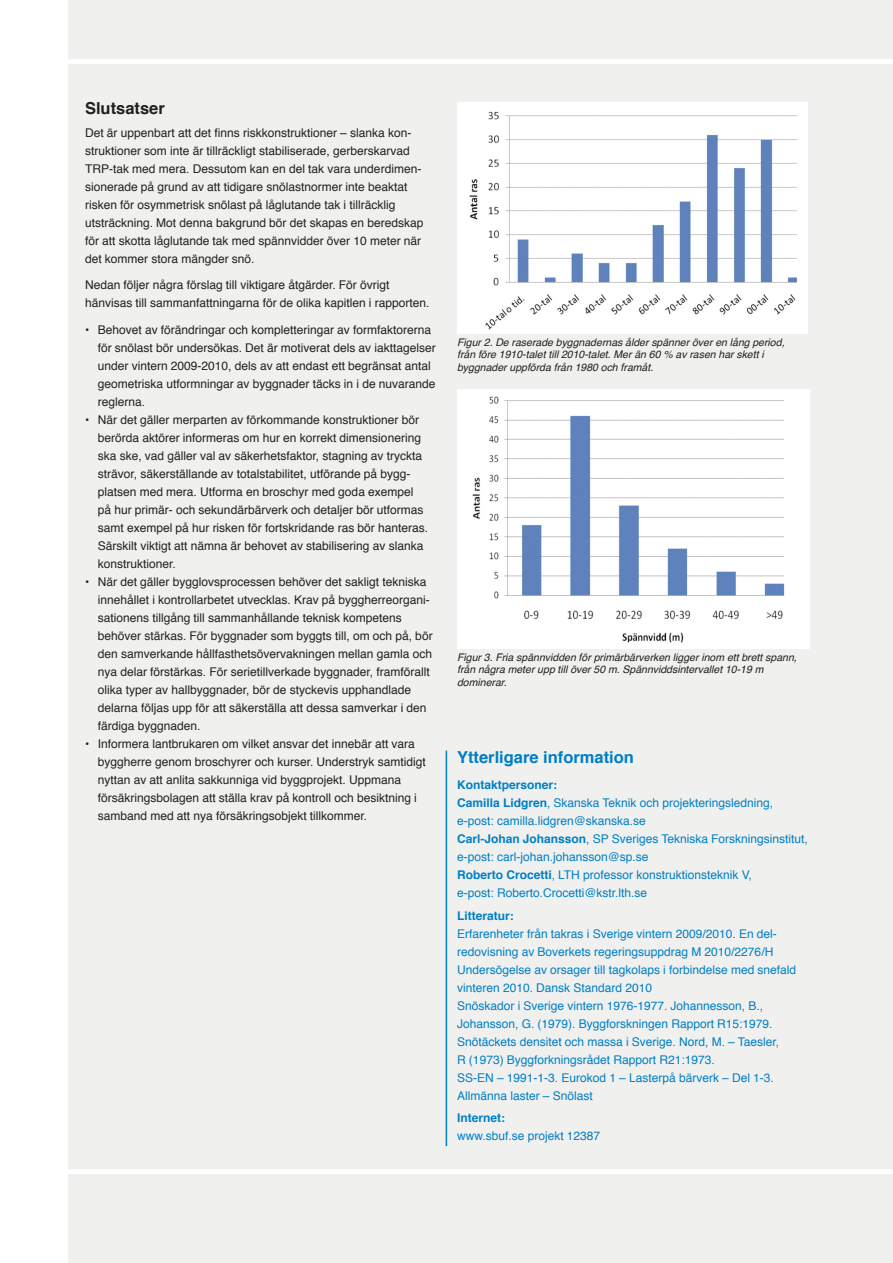
<style>
.page{position:relative;width:893px;height:1263px;background:#fff}
.page>*{position:absolute;margin:0;border:0;box-sizing:border-box;transform-origin:0 0}
.Mellanrubbe{font:700 16.5px "Helvetica";color:#007ec5}
.Mellanrubbe-2{font:700 16.5px "Helvetica";color:#231f20}
.Brödtext{font:12px/18px "Helvetica";color:#231f20}
.Kontakt_o_Litteratur{font:12px/18px "Helvetica";color:#007ec5}
.Kontakt_o_Litteratur-2{font:700 12px "Helvetica";color:#007ec5}
.Bildtext{font:italic 10.5px/12.6px "Helvetica";color:#231f20}
.s1{font-weight:700}
</style>
<div class="page">
<div style="left:68px;top:0;width:825px;height:1263px;background:#f0f1ee"></div>
<div style="left:66px;top:1169px;width:827px;height:5px;background:#fff"></div>
<div style="left:64px;top:59px;width:829px;height:5px;background:#fff"></div>
<hr style="left:446px;top:750px;width:1px;height:396px;background:#007ec5">
<img style="left:457px;top:102px;width:351px;height:231px">
<img style="left:458px;top:390px;width:351px;height:258px">
<p class="Mellanrubbe-2" style="left:85px;top:95px;width:81px">Slutsatser</p>
<p class="Brödtext" style="left:85px;top:124px;width:340px">Det är uppenbart att det finns riskkonstruktioner – slanka kon&shy;struktioner som inte är tillräckligt stabiliserade, gerberskarvad TRP-tak med mera. Dessutom kan en del tak vara underdimen&shy;sionerade på grund av att tidigare snölastnormer inte beaktat risken för osymmetrisk snölast på låglutande tak i tillräcklig utsträckning. Mot denna bakgrund bör det skapas en beredskap för att skotta låglutande tak med spännvidder över 10 meter när det kommer stora mängder snö.</p>
<p class="Brödtext" style="left:85px;top:276px;width:346px">Nedan följer några förslag till viktigare åtgärder. För övrigt hänvisas till sammanfattningarna för de olika kapitlen i rapporten.</p>
<p class="Brödtext" style="left:98px;top:321px;width:340px;text-indent:-13px">• Behovet av förändringar och kompletteringar av formfaktorerna för snölast bör undersökas. Det är motiverat dels av iakttagelser under vintern 2009-2010, dels av att endast ett begränsat antal geometriska utformningar av byggnader täcks in i de nuvarande reglerna.</p>
<p class="Brödtext" style="left:98px;top:411px;width:332px;text-indent:-13px">• När det gäller merparten av förkommande konstruktioner bör berörda aktörer informeras om hur en korrekt dimensionering ska ske, vad gäller val av säkerhetsfaktor, stagning av tryckta strävor, säkerställande av totalstabilitet, utförande på bygg&shy;platsen med mera. Utforma en broschyr med goda exempel på hur primär- och sekundärbärverk och detaljer bör utformas samt exempel på hur risken för fortskridande ras bör hanteras.<br>Särskilt viktigt att nämna är behovet av stabilisering av slanka konstruktioner.</p>
<p class="Brödtext" style="left:98px;top:573px;width:336px;text-indent:-13px">• När det gäller bygglovsprocessen behöver det sakligt tekniska innehållet i kontrollarbetet utvecklas. Krav på byggherreorgani&shy;sationens tillgång till sammanhållande teknisk kompetens behöver stärkas. För byggnader som byggts till, om och på, bör den samverkande hållfasthetsövervakningen mellan gamla och nya delar förstärkas. För serietillverkade byggnader, framförallt olika typer av hallbyggnader, bör de styckevis upphandlade delarna följas upp för att säkerställa att dessa samverkar i den färdiga byggnaden.</p>
<p class="Brödtext" style="left:98px;top:735px;width:329px;text-indent:-13px">• Informera lantbrukaren om vilket ansvar det innebär att vara byggherre genom broschyrer och kurser. Understryk samtidigt nyttan av att anlita sakkunniga vid byggprojekt. Uppmana försäkringsbolagen att ställa krav på kontroll och besiktning i samband med att nya försäkringsobjekt tillkommer.</p>
<p class="Bildtext" style="left:457px;top:336px;width:329px">Figur 2. De raserade byggnadernas ålder spänner över en lång period, från före 1910-talet till 2010-talet. Mer än 60 % av rasen har skett i byggnader uppförda från 1980 och framåt.</p>
<p class="Bildtext" style="left:457px;top:651px;width:341px">Figur 3. Fria spännvidden för primärbärverken ligger inom ett brett spann, från några meter upp till över 50 m. Spännviddsintervallet 10-19 m dominerar.</p>
<p class="Mellanrubbe" style="left:457px;top:744px;width:178px">Ytterligare information</p>
<p class="Kontakt_o_Litteratur-2" style="left:457px;top:775px;width:102px">Kontaktpersoner:</p>
<p class="Kontakt_o_Litteratur" style="left:457px;top:795px;width:317px"><span class="s1">Camilla Lidgren</span>, Skanska Teknik och projekteringsledning, e-post: camilla.lidgren@skanska.se</p>
<p class="Kontakt_o_Litteratur" style="left:457px;top:831px;width:352px"><span class="s1">Carl-Johan Johansson</span>, SP Sveriges Tekniska Forskningsinstitut, e-post: carl-johan.johansson@sp.se</p>
<p class="Kontakt_o_Litteratur" style="left:457px;top:867px;width:296px"><span class="s1">Roberto Crocetti</span>, LTH professor konstruktionsteknik V, e-post: Roberto.Crocetti@kstr.lth.se</p>
<p class="Kontakt_o_Litteratur-2" style="left:457px;top:906px;width:58px">Litteratur:</p>
<p class="Kontakt_o_Litteratur" style="left:457px;top:925px;width:320px">Erfarenheter från takras i Sverige vintern 2009/2010. En del&shy;redovisning av Boverkets regeringsuppdrag M 2010/2276/H</p>
<p class="Kontakt_o_Litteratur" style="left:457px;top:961px;width:341px">Undersögelse av orsager till tagkolaps i forbindelse med snefald vinteren 2010. Dansk Standard 2010</p>
<p class="Kontakt_o_Litteratur" style="left:457px;top:997px;width:317px">Snöskador i Sverige vintern 1976-1977. Johannesson, B.,<br>Johansson, G. (1979). Byggforskningen Rapport R15:1979.</p>
<p class="Kontakt_o_Litteratur" style="left:457px;top:1033px;width:324px">Snötäckets densitet och massa i Sverige. Nord, M. – Taesler,<br>R (1973) Byggforkningsrådet Rapport R21:1973.</p>
<p class="Kontakt_o_Litteratur" style="left:457px;top:1069px;width:318px">SS-EN – 1991-1-3. Eurokod 1 – Lasterpå bärverk – Del 1-3.<br>Allmänna laster – Snölast</p>
<p class="Kontakt_o_Litteratur-2" style="left:457px;top:1108px;width:49px">Internet:</p>
<p class="Kontakt_o_Litteratur" style="left:457px;top:1127px;width:145px">www.sbuf.se projekt 12387</p>
</div>
